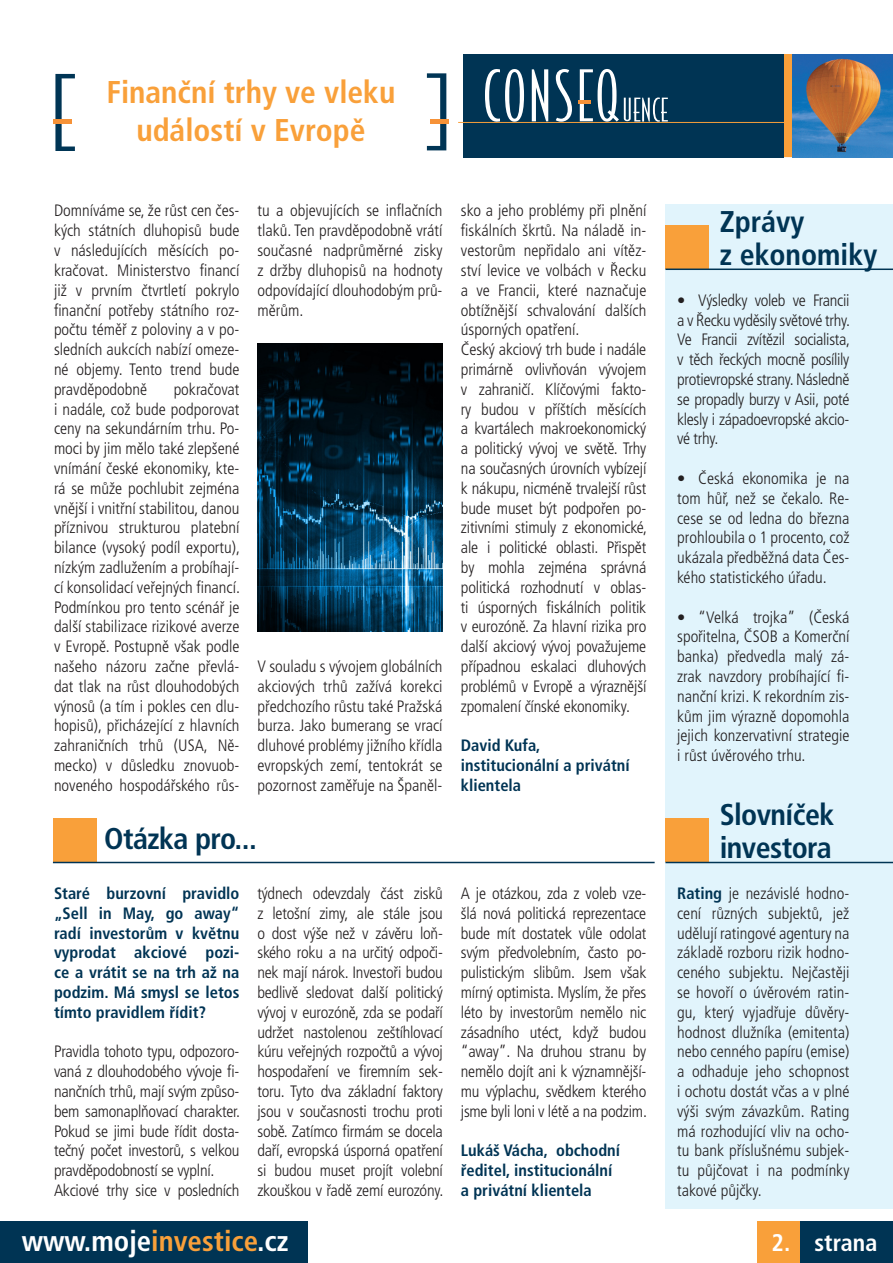
<style>
.page{position:relative;width:893px;height:1263px;background:#fff}
.page>*{position:absolute;margin:0;border:0;box-sizing:border-box;transform-origin:0 0}
.t1{font:700 condensed 31.5px/37.8px "Frutiger CE";color:#f9a03a;text-align:center}
.t2{font:700 condensed 30px "Frutiger CE";letter-spacing:-.02em;color:#003454}
.t3{font:700 condensed 30px/33px "Frutiger CE";color:#003454}
.t4{font:700 condensed 28.8px "Frutiger CE";color:#fff}
.t5{font:700 condensed 24px "Frutiger CE";color:#fff}
.t6{font:300 condensed 16.5px/19.8px "Frutiger CE";color:#231f20;text-align:justify}
.t7{font:700 condensed 16.5px/19.8px "Frutiger CE";color:#003454}
.s1{font-weight:700;color:#003454}
.s2{color:#f9a03a}
</style>
<div class="page">
<svg style="left:427px;top:73px;width:19px;height:77px"></svg>
<hr style="left:430px;top:119px;width:19px;height:4px;background:#f69238">
<svg style="left:55px;top:74px;width:20px;height:77px"></svg>
<hr style="left:53px;top:120px;width:19px;height:4px;background:#f69238">
<div style="left:665px;top:204px;width:228px;height:1005px;background:#e1f4fc"></div>
<div style="left:783px;top:54px;width:10px;height:103px;background:#f9a03a"></div>
<img style="left:793px;top:54px;width:100px;height:103px">
<div style="left:463px;top:54px;width:321px;height:103px;background:#003454"></div>
<hr style="left:458px;top:122px;width:327px;height:1px;background:#f9a03a">
<svg style="left:485px;top:69px;width:39px;height:53px"></svg>
<svg style="left:532px;top:69px;width:16px;height:52px"></svg>
<svg style="left:556px;top:69px;width:16px;height:53px"></svg>
<svg style="left:578px;top:69px;width:90px;height:53px"></svg>
<div style="left:665px;top:225px;width:44px;height:43px;background:#f9a03a"></div>
<hr style="left:665px;top:269px;width:228px;height:1px;background:#003454">
<div style="left:665px;top:819px;width:44px;height:43px;background:#f9a03a"></div>
<hr style="left:665px;top:862px;width:228px;height:1px;background:#003454">
<div style="left:53px;top:819px;width:43px;height:43px;background:#f9a03a"></div>
<hr style="left:53px;top:862px;width:602px;height:1px;background:#003454">
<div style="left:757px;top:1222px;width:136px;height:41px;background:#003454"></div>
<div style="left:757px;top:1222px;width:43px;height:41px;background:#f9a03a"></div>
<div style="left:0;top:1221px;width:308px;height:42px;background:#003454"></div>
<img style="left:257px;top:343px;width:186px;height:288px">
<p class="t1" style="left:106px;top:74px;width:290px">Finanční trhy ve vleku událostí v Evropě</p>
<p class="t6" style="left:54px;top:201px;width:187px">Domníváme se, že růst cen čes&shy;kých státních dluhopisů bude v následujících měsících po&shy;kračovat. Ministerstvo financí již v prvním čtvrtletí pokrylo finanční potřeby státního roz&shy;počtu téměř z poloviny a v po&shy;sledních aukcích nabízí omeze&shy;né objemy. Tento trend bude pravděpodobně</p>
<p class="t6" style="left:54px;top:379px;width:188px;text-indent:120px">pokračovat i nadále, což bude podporovat ceny na sekundárním trhu. Po&shy;moci by jim mělo také zlepšené vnímání české ekonomiky, kte&shy;rá se může pochlubit zejména vnější i vnitřní stabilitou, danou příznivou strukturou platební bilance (vysoký podíl exportu), nízkým zadlužením a probíhají&shy;cí konsolidací veřejných financí.<br>Podmínkou pro tento scénář je další stabilizace rizikové averze v Evropě. Postupně však podle našeho názoru začne převlá&shy;dat tlak na růst dlouhodobých výnosů (a tím i pokles cen dlu&shy;hopisů), přicházející z hlavních zahraničních trhů (USA, Ně&shy;mecko) v důsledku znovuob&shy;noveného hospodářského růs-</p>
<p class="t6" style="left:257px;top:201px;width:187px">tu a objevujících se inflačních tlaků. Ten pravděpodobně vrátí současné nadprůměrné zisky z držby dluhopisů na hodnoty odpovídající dlouhodobým prů&shy;měrům.</p>
<p class="t6" style="left:257px;top:656px;width:187px">V souladu s vývojem globálních akciových trhů zažívá korekci předchozího růstu také Pražská burza. Jako bumerang se vrací dluhové problémy jižního křídla evropských zemí, tentokrát se pozornost zaměřuje na Španěl-</p>
<p class="t6" style="left:461px;top:201px;width:187px">sko a jeho problémy při plnění fiskálních škrtů. Na náladě in&shy;vestorům nepřidalo ani vítěz&shy;ství levice ve volbách v Řecku a ve Francii, které naznačuje obtížnější schvalování dalších úsporných opatření.</p>
<p class="t6" style="left:461px;top:340px;width:188px">Český akciový trh bude i nadále primárně ovlivňován vývojem v zahraničí. Klíčovými fakto&shy;ry budou v příštích měsících a kvartálech makroekonomický a politický vývoj ve světě. Trhy na současných úrovních vybízejí k nákupu, nicméně trvalejší růst bude muset být podpořen po&shy;zitivními stimuly z ekonomické, ale i politické oblasti. Přispět by mohla zejména správná politická rozhodnutí v oblas&shy;ti úsporných fiskálních politik v eurozóně. Za hlavní rizika pro další akciový vývoj považujeme případnou eskalaci dluhových problémů v Evropě a výraznější zpomalení čínské ekonomiky.</p>
<p class="t7" style="left:461px;top:736px;width:81px">David Kufa,</p>
<p class="t7" style="left:461px;top:755px;width:170px">institucionální a privátní klientela</p>
<p class="t2" style="left:104px;top:821px;width:154px">Otázka pro...</p>
<p class="t7" style="left:54px;top:884px;width:187px;text-align:justify">Staré burzovní pravidlo „Sell in May, go away“ radí investorům v květnu vyprodat akciové pozi&shy;ce a vrátit se na trh až na podzim. Má smysl se letos tímto pravidlem řídit?</p>
<p class="t6" style="left:54px;top:1042px;width:188px">Pravidla tohoto typu, odpozoro&shy;vaná z dlouhodobého vývoje fi&shy;nančních trhů, mají svým způso&shy;bem samonaplňovací charakter.<br>Pokud se jimi bude řídit dosta&shy;tečný počet investorů, s velkou pravděpodobností se vyplní.</p>
<p class="t6" style="left:54px;top:1181px;width:187px">Akciové trhy sice v posledních</p>
<p class="t6" style="left:257px;top:884px;width:188px">týdnech odevzdaly část zisků z letošní zimy, ale stále jsou o dost výše než v závěru loň&shy;ského roku a na určitý odpoči&shy;nek mají nárok. Investoři budou bedlivě sledovat další politický vývoj v eurozóně, zda se podaří udržet nastolenou zeštíhlovací kúru veřejných rozpočtů a vývoj hospodaření ve firemním sek&shy;toru. Tyto dva základní faktory jsou v současnosti trochu proti sobě. Zatímco firmám se docela daří, evropská úsporná opatření si budou muset projít volební zkouškou v řadě zemí eurozóny.</p>
<p class="t6" style="left:461px;top:884px;width:188px">A je otázkou, zda z voleb vze&shy;šlá nová politická reprezentace bude mít dostatek vůle odolat svým předvolebním, často po&shy;pulistickým slibům. Jsem však mírný optimista. Myslím, že přes léto by investorům nemělo nic zásadního utéct, když budou “away”. Na druhou stranu by nemělo dojít ani k významnější&shy;mu výplachu, svědkem kterého jsme byli loni v létě a na podzim.</p>
<p class="t7" style="left:461px;top:1141px;width:161px">Lukáš Vácha, obchodní ředitel, institucionální a privátní klientela</p>
<p class="t3" style="left:720px;top:205px;width:159px">Zprávy<br>z ekonomiky</p>
<p class="t6" style="left:677px;top:290px;width:174px">• Výsledky voleb ve Francii a v Řecku vyděsily světové trhy.<br>Ve Francii zvítězil socialista, v těch řeckých mocně posílily protievropské strany. Následně se propadly burzy v Asii, poté klesly i západoevropské akcio&shy;vé trhy.</p>
<p class="t6" style="left:677px;top:469px;width:174px">• Česká ekonomika je na tom hůř, než se čekalo. Re&shy;cese se od ledna do března prohloubila o 1 procento, což ukázala předběžná data Čes&shy;kého statistického úřadu.</p>
<p class="t6" style="left:677px;top:607px;width:174px">• “Velká trojka” (Česká spořitelna, ČSOB a Komerční banka) předvedla malý zá&shy;zrak navzdory probíhající fi&shy;nanční krizi. K rekordním zis&shy;kům jim výrazně dopomohla jejich konzervativní strategie i růst úvěrového trhu.</p>
<p class="t2" style="left:720px;top:798px;width:116px">Slovníček</p>
<p class="t2" style="left:720px;top:831px;width:114px">investora</p>
<p class="t6" style="left:677px;top:884px;width:174px"><span class="s1">Rating</span> je nezávislé hodno&shy;cení různých subjektů, jež udělují ratingové agentury na základě rozboru rizik hodno&shy;ceného subjektu. Nejčastěji se hovoří o úvěrovém ratin&shy;gu, který vyjadřuje důvěry&shy;hodnost dlužníka (emitenta) nebo cenného papíru (emise) a odhaduje jeho schopnost i ochotu dostát včas a v plné výši svým závazkům. Rating má rozhodující vliv na ocho&shy;tu bank příslušnému subjek&shy;tu půjčovat i na podmínky takové půjčky.</p>
<h3 class="t4" style="left:22px;top:1224px;width:268px">www.moje<span class="s2">investice</span>.cz</h3>
<p class="t5" style="left:772px;top:1229px;width:107px">2. strana</p>
</div>
